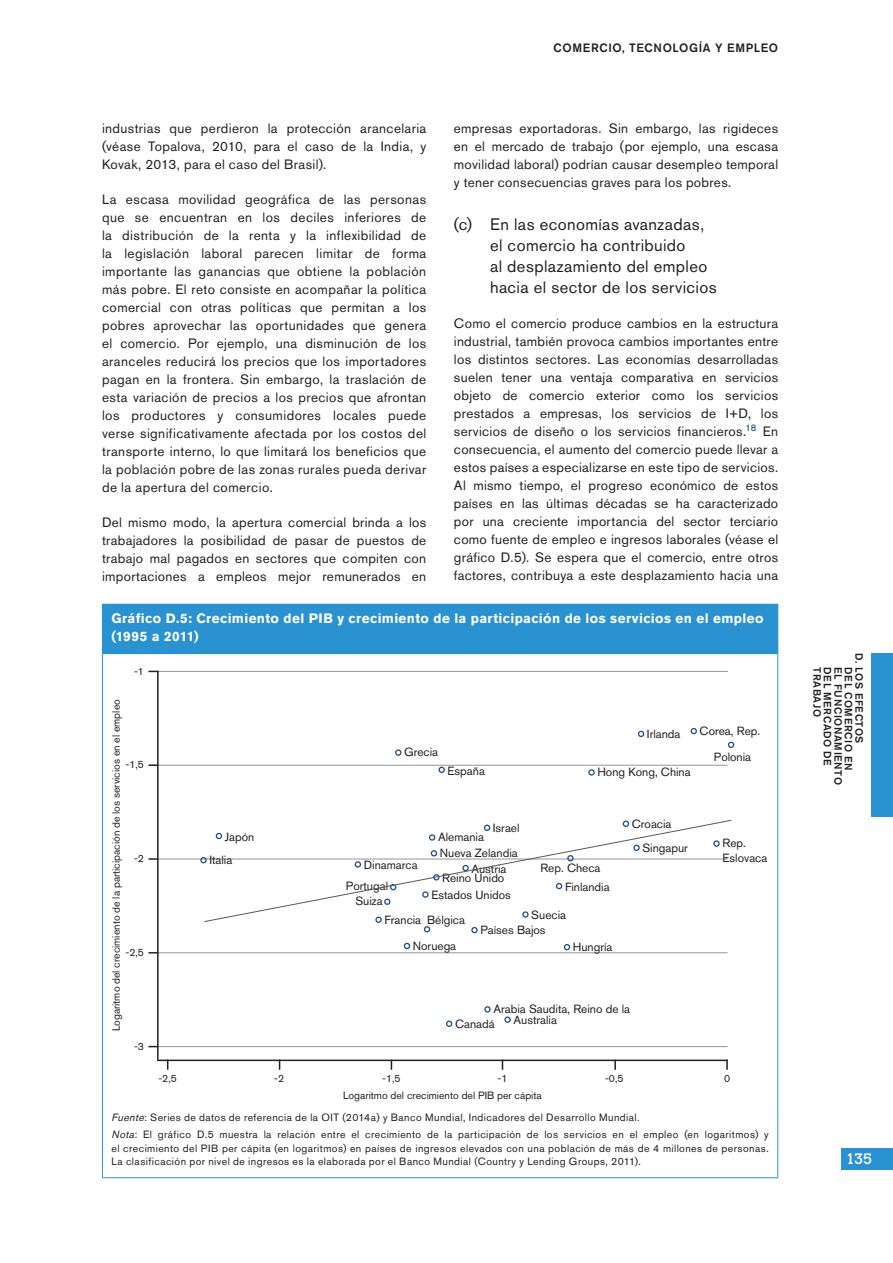
<style>
.page{position:relative;width:893px;height:1263px;background:#fff}
.page>*{position:absolute;margin:0;border:0;box-sizing:border-box;transform-origin:0 0}
.t1{font:16.5px/21px "Akzidenz Grotesk Std";letter-spacing:.025em;color:#231f20}
.t2{font:15px "Calvert";color:#fff}
.t3{font:13.5px/18px "Akzidenz Grotesk Std";letter-spacing:.025em;color:#231f20;text-align:justify}
.t4{font:700 13.5px/18px "Akzidenz Grotesk BE";letter-spacing:.03em;color:#fff}
.t5{font:500 12px "Akzidenz Grotesk Std";letter-spacing:.055em;color:#231f20}
.t6{font:11.85px/14.2px "Akzidenz Grotesk Std";color:#231f20}
.t7{font:10.5px/17.7px "Akzidenz Grotesk Std";letter-spacing:.04em;color:#231f20}
.t8{font:10.5px "Akzidenz Grotesk Std";color:#231f20}
.t9{font:500 10.5px "Akzidenz Grotesk Std";letter-spacing:.06em;color:#231f20}
.s1{font-style:italic}
</style>
<div class="page">
<div style="left:842px;top:1148px;width:51px;height:21px;background:#2a92d0"></div>
<div style="left:872px;top:653px;width:21px;height:164px;background:#2a92d0"></div>
<div style="left:102px;top:604px;width:676px;height:49px;background:#2a92d0"></div>
<hr style="left:102px;top:653px;width:1px;height:459px;background:#2a92d0">
<hr style="left:103px;top:653px;width:674px;height:1px;background:#2a92d0">
<hr style="left:777px;top:653px;width:1px;height:459px;background:#2a92d0">
<hr style="left:102px;top:1112px;width:1px;height:65px;background:#2a92d0">
<hr style="left:777px;top:1112px;width:1px;height:65px;background:#2a92d0">
<hr style="left:102px;top:1177px;width:676px;height:1px;background:#2a92d0">
<hr style="left:157px;top:671px;width:2px;height:389px;background:#231f20">
<hr style="left:158px;top:1059px;width:569px;height:2px;background:#231f20">
<hr style="left:158px;top:671px;width:569px;height:1px;background:#939598">
<hr style="left:158px;top:765px;width:569px;height:1px;background:#939598">
<hr style="left:158px;top:859px;width:569px;height:1px;background:#939598">
<hr style="left:158px;top:952px;width:569px;height:1px;background:#939598">
<hr style="left:158px;top:1046px;width:569px;height:1px;background:#939598">
<svg style="left:726px;top:1060px;width:2px;height:9px"></svg>
<svg style="left:614px;top:1061px;width:2px;height:8px"></svg>
<svg style="left:149px;top:858px;width:9px;height:2px"></svg>
<svg style="left:149px;top:764px;width:9px;height:2px"></svg>
<div style="left:504px;top:1016px;width:7px;height:7px;border:1px solid #1b4e88;border-radius:50%"></div>
<svg style="left:424px;top:926px;width:6px;height:6px"></svg>
<div style="left:446px;top:1020px;width:6px;height:7px;border:1px solid #1b4e88;border-radius:50%"></div>
<div style="left:438px;top:767px;width:7px;height:6px;border:1px solid #1b4e88;border-radius:50%"></div>
<div style="left:375px;top:916px;width:7px;height:7px;border:1px solid #1b4e88;border-radius:50%"></div>
<div style="left:395px;top:749px;width:6px;height:7px;border:1px solid #1b4e88;border-radius:50%"></div>
<div style="left:588px;top:769px;width:7px;height:7px;border:1px solid #1b4e88;border-radius:50%"></div>
<svg style="left:564px;top:944px;width:6px;height:6px"></svg>
<svg style="left:638px;top:731px;width:6px;height:6px"></svg>
<div style="left:200px;top:857px;width:7px;height:6px;border:1px solid #1b4e88;border-radius:50%"></div>
<svg style="left:691px;top:728px;width:6px;height:6px"></svg>
<div style="left:471px;top:927px;width:7px;height:6px;border:1px solid #1b4e88;border-radius:50%"></div>
<svg style="left:404px;top:943px;width:6px;height:6px"></svg>
<svg style="left:728px;top:742px;width:6px;height:6px"></svg>
<div style="left:484px;top:1006px;width:7px;height:6px;border:1px solid #1b4e88;border-radius:50%"></div>
<svg style="left:203px;top:819px;width:529px;height:103px"></svg>
<p class="t5" style="left:553px;top:40px;width:226px">COMERCIO, TECNOLOGÍA Y EMPLEO</p>
<p class="t3" style="left:454px;top:120px;width:326px">empresas exportadoras. Sin embargo, las rigideces en el mercado de trabajo (por ejemplo, una escasa movilidad laboral) podrían causar desempleo temporal y tener consecuencias graves para los pobres.</p>
<p class="t1" style="left:490px;top:213px;width:228px;text-indent:-36px">(c) En las economías avanzadas, el comercio ha contribuido<br>al desplazamiento del empleo hacia el sector de los servicios</p>
<p class="t3" style="left:454px;top:314px;width:326px">Como el comercio produce cambios en la estructura industrial, también provoca cambios importantes entre los distintos sectores. Las economías desarrolladas suelen tener una ventaja comparativa en servicios objeto de comercio exterior como los servicios prestados a empresas, los servicios de I+D, los servicios de diseño o los servicios financieros.<sup>18</sup> En consecuencia, el aumento del comercio puede llevar a estos países a especializarse en este tipo de servicios.<br>Al mismo tiempo, el progreso económico de estos países en las últimas décadas se ha caracterizado por una creciente importancia del sector terciario como fuente de empleo e ingresos laborales (véase el gráfico D.5). Se espera que el comercio, entre otros factores, contribuya a este desplazamiento hacia una</p>
<p class="t4" style="left:111px;top:610px;width:654px">Gráfico D.5: Crecimiento del PIB y crecimiento de la participación de los servicios en el empleo (1995 a 2011)</p>
<p class="t3" style="left:102px;top:120px;width:326px">industrias que perdieron la protección arancelaria (véase Topalova, 2010, para el caso de la India, y Kovak, 2013, para el caso del Brasil).</p>
<p class="t3" style="left:102px;top:191px;width:326px">La escasa movilidad geográfica de las personas que se encuentran en los deciles inferiores de la distribución de la renta y la inflexibilidad de la legislación laboral parecen limitar de forma importante las ganancias que obtiene la población más pobre. El reto consiste en acompañar la política comercial con otras políticas que permitan a los pobres aprovechar las oportunidades que genera el comercio. Por ejemplo, una disminución de los aranceles reducirá los precios que los importadores pagan en la frontera. Sin embargo, la traslación de esta variación de precios a los precios que afrontan los productores y consumidores locales puede verse significativamente afectada por los costos del transporte interno, lo que limitará los beneficios que la población pobre de las zonas rurales pueda derivar de la apertura del comercio.</p>
<p class="t3" style="left:102px;top:514px;width:326px">Del mismo modo, la apertura comercial brinda a los trabajadores la posibilidad de pasar de puestos de trabajo mal pagados en sectores que compiten con importaciones a empleos mejor remunerados en</p>
<p class="t7" style="left:134px;top:662px;width:12px">-1</p>
<p class="t8" style="left:110px;top:1031px;width:334px;rotate:-90deg">Logaritmo del crecimiento de la participación de los servicios en el empleo</p>
<p class="t7" style="left:126px;top:756px;width:20px">-1,5</p>
<p class="t7" style="left:134px;top:850px;width:12px">-2</p>
<p class="t7" style="left:126px;top:943px;width:20px">-2,5</p>
<p class="t7" style="left:134px;top:1037px;width:12px">-3</p>
<p class="t6" style="left:225px;top:829px;width:31px">Japón</p>
<p class="t6" style="left:209px;top:853px;width:24px">Italia</p>
<p class="t6" style="left:404px;top:745px;width:36px">Grecia</p>
<p class="t6" style="left:447px;top:763px;width:39px">España</p>
<p class="t6" style="left:438px;top:830px;width:47px">Alemania</p>
<p class="t6" style="left:493px;top:820px;width:28px">Israel</p>
<p class="t6" style="left:364px;top:858px;width:55px">Dinamarca</p>
<p class="t6" style="left:346px;top:879px;width:44px">Portugal</p>
<p class="t6" style="left:355px;top:893px;width:29px">Suiza</p>
<p class="t6" style="left:440px;top:846px;width:79px">Nueva Zelandia</p>
<p class="t6" style="left:471px;top:861px;width:37px">Austria</p>
<p class="t6" style="left:442px;top:871px;width:64px">Reino Unido</p>
<p class="t6" style="left:431px;top:888px;width:81px">Estados Unidos</p>
<p class="t6" style="left:647px;top:726px;width:35px">Irlanda</p>
<p class="t6" style="left:597px;top:765px;width:95px">Hong Kong, China</p>
<p class="t6" style="left:700px;top:724px;width:62px">Corea, Rep.</p>
<p class="t6" style="left:714px;top:749px;width:39px">Polonia</p>
<p class="t6" style="left:632px;top:817px;width:41px">Croacia</p>
<p class="t6" style="left:540px;top:860px;width:62px">Rep. Checa</p>
<p class="t6" style="left:565px;top:879px;width:46px">Finlandia</p>
<p class="t6" style="left:642px;top:840px;width:47px">Singapur</p>
<p class="t6" style="left:722px;top:836px;width:46px">Rep.<br>Eslovaca</p>
<p class="t6" style="left:384px;top:912px;width:38px">Francia</p>
<p class="t6" style="left:427px;top:913px;width:39px">Bélgica</p>
<p class="t6" style="left:531px;top:908px;width:36px">Suecia</p>
<p class="t6" style="left:480px;top:923px;width:67px">Países Bajos</p>
<p class="t6" style="left:413px;top:938px;width:45px">Noruega</p>
<p class="t6" style="left:573px;top:940px;width:41px">Hungría</p>
<p class="t6" style="left:493px;top:1002px;width:138px">Arabia Saudita, Reino de la</p>
<p class="t6" style="left:514px;top:1013px;width:45px">Australia</p>
<p class="t6" style="left:455px;top:1017px;width:41px">Canadá</p>
<p class="t7" style="left:158px;top:1069px;width:20px">-2,5</p>
<p class="t7" style="left:274px;top:1069px;width:12px">-2</p>
<p class="t7" style="left:382px;top:1069px;width:20px">-1,5</p>
<p class="t7" style="left:497px;top:1069px;width:12px">-1</p>
<p class="t7" style="left:605px;top:1069px;width:20px">-0,5</p>
<p class="t7" style="left:724px;top:1069px;width:8px">0</p>
<p class="t8" style="left:343px;top:1089px;width:200px">Logaritmo del crecimiento del PIB per cápita</p>
<p class="t7" style="left:111px;top:1108px;width:659px"><span class="s1">Fuente</span>: Series de datos de referencia de la OIT (2014a) y Banco Mundial, Indicadores del Desarrollo Mundial.<br><span class="s1">Nota</span>: El gráfico D.5 muestra la relación entre el crecimiento de la participación de los servicios en el empleo (en logaritmos) y</p>
<p class="t7" style="left:111px;top:1141px;width:659px;line-height:13.5px">el crecimiento del PIB per cápita (en logaritmos) en países de ingresos elevados con una población de más de 4 millones de personas.<br>La clasificación por nivel de ingresos es la elaborada por el Banco Mundial (Country y Lending Groups, 2011).</p>
<p class="t9" style="left:865px;top:653px;width:92px;rotate:90deg">D. LOS EFECTOS</p>
<p class="t9" style="left:823px;top:667px;width:51px;rotate:90deg">TRABAJO</p>
<p class="t9" style="left:834px;top:667px;width:100px;rotate:90deg">DEL MERCADO DE</p>
<p class="t9" style="left:844px;top:667px;width:119px;rotate:90deg">EL FUNCIONAMIENTO</p>
<p class="t9" style="left:855px;top:667px;width:105px;rotate:90deg">DEL COMERCIO EN</p>
<p class="t2" style="left:846px;top:1150px;width:27px">135</p>
</div>
